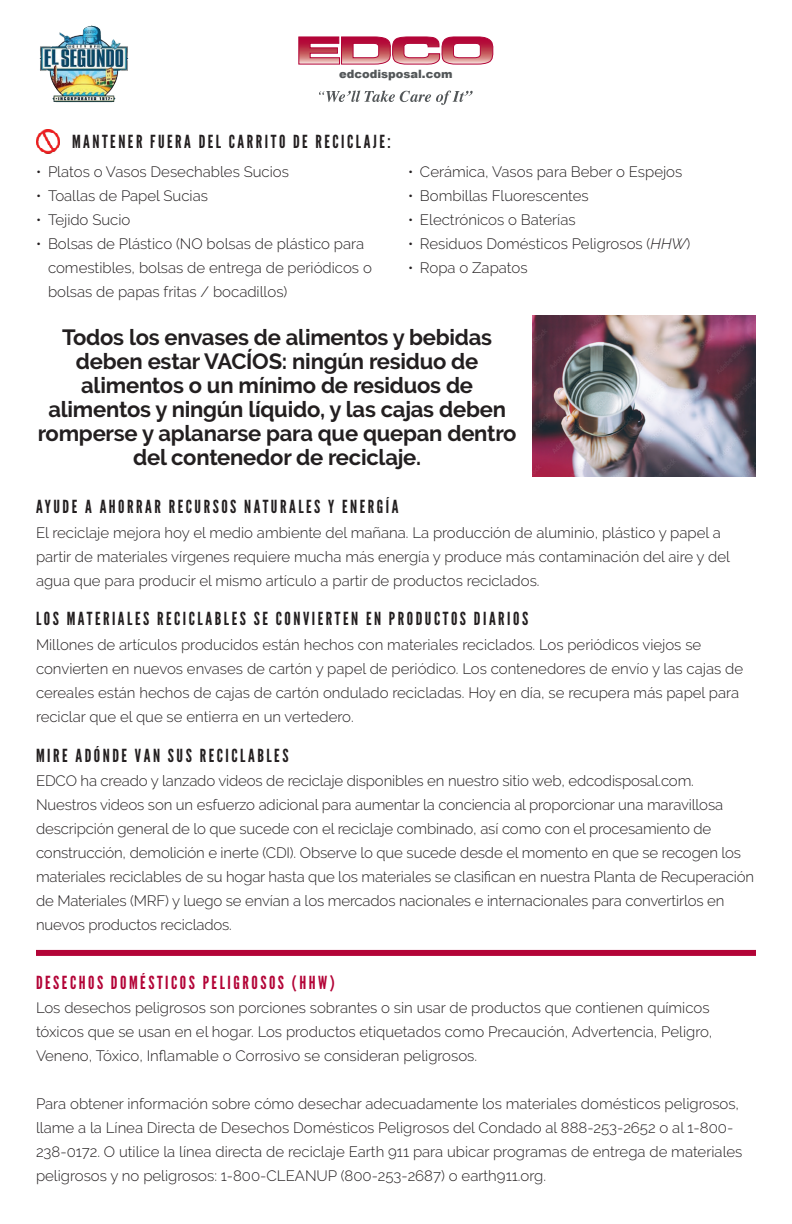
<style>
.page{position:relative;width:792px;height:1224px;background:#fff}
.page>*{position:absolute;margin:0;border:0;box-sizing:border-box;transform-origin:0 0}
.t1{font:700 22px/24px "Raleway";letter-spacing:-.01em;color:#231f20;text-align:center}
.t2{font:18px "League Gothic";letter-spacing:.14em;color:#231f20}
.t3{font:18px "League Gothic";letter-spacing:.14em;color:#b30437}
.t4{font:300 15px/24px "Raleway";color:#231f20}
.t5{font:900 11.4px "Arial";color:#535759}
.s1{font-style:italic}
</style>
<div class="page">
<img style="left:532px;top:316px;width:224px;height:161px">
<img style="left:36px;top:130px;width:24px;height:23px">
<div style="left:36px;top:950px;width:720px;height:6px;background:#b30437"></div>
<svg style="left:299px;top:36px;width:195px;height:28px"></svg>
<svg style="left:319px;top:91px;width:154px;height:14px"></svg>
<img style="left:39px;top:25px;width:90px;height:78px">
<p class="t5" style="left:339px;top:66px;width:115px">edcodisposal.com</p>
<p class="t2" style="left:72px;top:131px;width:320px">MANTENER FUERA DEL CARRITO DE RECICLAJE:</p>
<p class="t4" style="left:36px;top:160px;width:255px">• Platos o Vasos Desechables Sucios</p>
<p class="t4" style="left:36px;top:184px;width:173px">• Toallas de Papel Sucias</p>
<p class="t4" style="left:36px;top:208px;width:96px">• Tejido Sucio</p>
<p class="t4" style="left:48px;top:232px;width:325px;text-indent:-12px">• Bolsas de Plástico (NO bolsas de plástico para comestibles, bolsas de entrega de periódicos o bolsas de papas fritas / bocadillos)</p>
<p class="t4" style="left:408px;top:160px;width:276px">• Cerámica, Vasos para Beber o Espejos</p>
<p class="t4" style="left:408px;top:184px;width:182px">• Bombillas Fluorescentes</p>
<p class="t4" style="left:408px;top:208px;width:169px">• Electrónicos o Baterías</p>
<p class="t4" style="left:408px;top:232px;width:284px">• Residuos Domésticos Peligrosos (<span class="s1">HHW</span>)</p>
<p class="t4" style="left:408px;top:256px;width:121px">• Ropa o Zapatos</p>
<h1 class="t1" style="left:38px;top:325px;width:480px">Todos los envases de alimentos y bebidas deben estar VACÍOS: ningún residuo de alimentos o un mínimo de residuos de alimentos y ningún líquido, y las cajas deben romperse y aplanarse para que quepan dentro del contenedor de reciclaje.</h1>
<p class="t2" style="left:36px;top:496px;width:364px">AYUDE A AHORRAR RECURSOS NATURALES Y ENERGÍA</p>
<p class="t4" style="left:36px;top:520px;width:696px">El reciclaje mejora hoy el medio ambiente del mañana. La producción de aluminio, plástico y papel a partir de materiales vírgenes requiere mucha más energía y produce más contaminación del aire y del agua que para producir el mismo artículo a partir de productos reciclados.</p>
<p class="t2" style="left:36px;top:608px;width:494px">LOS MATERIALES RECICLABLES SE CONVIERTEN EN PRODUCTOS DIARIOS</p>
<p class="t4" style="left:36px;top:633px;width:709px">Millones de artículos producidos están hechos con materiales reciclados. Los periódicos viejos se convierten en nuevos envases de cartón y papel de periódico. Los contenedores de envío y las cajas de cereales están hechos de cajas de cartón ondulado recicladas. Hoy en día, se recupera más papel para reciclar que el que se entierra en un vertedero.</p>
<p class="t2" style="left:36px;top:745px;width:254px">MIRE ADÓNDE VAN SUS RECICLABLES</p>
<p class="t4" style="left:36px;top:769px;width:720px">EDCO ha creado y lanzado videos de reciclaje disponibles en nuestro sitio web, edcodisposal.com.<br>Nuestros videos son un esfuerzo adicional para aumentar la conciencia al proporcionar una maravillosa descripción general de lo que sucede con el reciclaje combinado, así como con el procesamiento de construcción, demolición e inerte (CDI). Observe lo que sucede desde el momento en que se recogen los materiales reciclables de su hogar hasta que los materiales se clasifican en nuestra Planta de Recuperación de Materiales (MRF) y luego se envían a los mercados nacionales e internacionales para convertirlos en nuevos productos reciclados.</p>
<p class="t3" style="left:36px;top:972px;width:300px">DESECHOS DOMÉSTICOS PELIGROSOS (HHW)</p>
<p class="t4" style="left:36px;top:996px;width:678px">Los desechos peligrosos son porciones sobrantes o sin usar de productos que contienen químicos tóxicos que se usan en el hogar. Los productos etiquetados como Precaución, Advertencia, Peligro,<br>Veneno, Tóxico, Inflamable o Corrosivo se consideran peligrosos.</p>
<p class="t4" style="left:36px;top:1092px;width:708px">Para obtener información sobre cómo desechar adecuadamente los materiales domésticos peligrosos, llame a la Línea Directa de Desechos Domésticos Peligrosos del Condado al 888-253-2652 o al 1-800- 238-0172. O utilice la línea directa de reciclaje Earth 911 para ubicar programas de entrega de materiales peligrosos y no peligrosos: 1-800-CLEANUP (800-253-2687) o earth911.org.</p>
</div>
